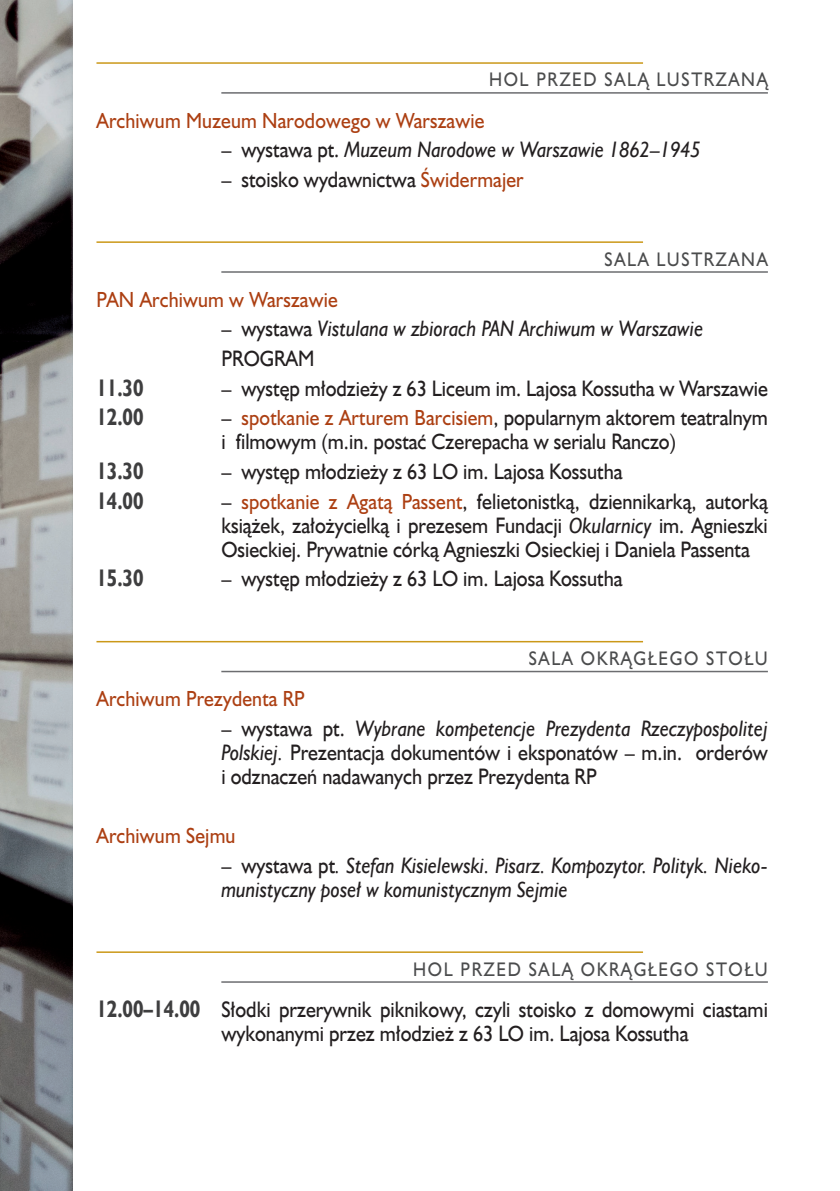
<style>
.page{position:relative;width:840px;height:1191px;background:#fff}
.page>*{position:absolute;margin:0;border:0;box-sizing:border-box;transform-origin:0 0}
.t1{font:700 24px "Humanst 521 EU";color:#3e3e3f;scale:.8 1}
.t2{font:22.4px/24px "Humanst 521 EU Normal";color:#231f20;scale:.9 1}
.t3{font:22.4px/24px "Humanst 521 EU Italic";color:#231f20;scale:.9 1}
.t4{font:20px "Humanst 521 PL";letter-spacing:.01em;color:#ac3f12;scale:.9 1}
.t5{font:18px "Humanst 521 PL";letter-spacing:.1em;color:#4b4c4d;scale:.9 1}
.s1{font-family:"Humanst 521 EU Normal"}
.s2{font-family:"Humanst 521 PL";font-size:20px;color:#ac3f12}
.s3{font-family:"Humanst 521 EU Italic"}
.s4{font-family:"Humanst 521 EU";font-weight:700;font-size:24px;color:#3e3e3f}
</style>
<div class="page">
<img style="left:0;top:0;width:72px;height:1191px">
<hr style="left:96px;top:62px;width:546px;height:2px;background:#cb9818">
<hr style="left:221px;top:92px;width:546px;height:2px;background:#6c6d70">
<hr style="left:96px;top:241px;width:546px;height:2px;background:#cb9818">
<hr style="left:221px;top:271px;width:546px;height:2px;background:#6c6d70">
<hr style="left:96px;top:641px;width:546px;height:1px;background:#cb9818">
<hr style="left:221px;top:671px;width:546px;height:1px;background:#6c6d70">
<hr style="left:96px;top:951px;width:546px;height:2px;background:#cb9818">
<hr style="left:221px;top:981px;width:546px;height:1px;background:#6c6d70">
<p class="t5" style="left:488px;top:68px;width:311px">HOL PRZED SALĄ LUSTRZANĄ</p>
<p class="t4" style="left:96px;top:106px;width:432px">Archiwum Muzeum Narodowego w Warszawie</p>
<p class="t3" style="left:221px;top:137px;width:534px"><span class="s1">– wystawa pt.</span> Muzeum Narodowe w Warszawie 1862–1945</p>
<p class="t2" style="left:221px;top:167px;width:337px">– stoisko wydawnictwa <span class="s2">Świdermajer</span></p>
<p class="t5" style="left:604px;top:247px;width:183px">SALA LUSTRZANA</p>
<p class="t4" style="left:96px;top:285px;width:269px">PAN Archiwum w Warszawie</p>
<p class="t3" style="left:221px;top:316px;width:536px"><span class="s1">– wystawa</span> Vistulana w zbiorach PAN Archiwum w Warszawie</p>
<p class="t2" style="left:221px;top:346px;width:105px">PROGRAM</p>
<p class="t1" style="left:96px;top:372px;width:60px">11.30</p>
<p class="t2" style="left:221px;top:376px;width:608px">– występ młodzieży z 63 Liceum im. Lajosa Kossutha w Warszawie</p>
<p class="t1" style="left:96px;top:402px;width:60px">12.00</p>
<p class="t2" style="left:221px;top:406px;width:608px">– <span class="s2">spotkanie z Arturem Barcisiem</span>, popularnym aktorem teatralnym i filmowym (m.in. postać Czerepacha w serialu Ranczo)</p>
<p class="t1" style="left:96px;top:456px;width:60px">13.30</p>
<p class="t2" style="left:221px;top:459px;width:447px">– występ młodzieży z 63 LO im. Lajosa Kossutha</p>
<p class="t1" style="left:96px;top:485px;width:60px">14.00</p>
<p class="t2" style="left:221px;top:489px;width:608px;text-align:justify">– <span class="s2">spotkanie z Agatą Passent</span>, felietonistką, dziennikarką, autorką książek, założycielką i prezesem Fundacji <span class="s3">Okularnicy</span> im. Agnieszki Osieckiej. Prywatnie córką Agnieszki Osieckiej i Daniela Passenta</p>
<p class="t1" style="left:96px;top:563px;width:60px">15.30</p>
<p class="t2" style="left:221px;top:567px;width:447px">– występ młodzieży z 63 LO im. Lajosa Kossutha</p>
<p class="t5" style="left:528px;top:646px;width:267px">SALA OKRĄGŁEGO STOŁU</p>
<p class="t4" style="left:96px;top:685px;width:233px">Archiwum Prezydenta RP</p>
<p class="t3" style="left:221px;top:715px;width:608px"><span class="s1">– wystawa pt.</span> Wybrane kompetencje Prezydenta Rzeczypospolitej</p>
<p class="t2" style="left:221px;top:740px;width:608px"><span class="s3">Polskiej.</span> Prezentacja dokumentów i eksponatów – m.in. orderów i odznaczeń nadawanych przez Prezydenta RP</p>
<p class="t4" style="left:96px;top:822px;width:156px">Archiwum Sejmu</p>
<p class="t3" style="left:221px;top:853px;width:608px"><span class="s1">– wystawa pt</span>. Stefan Kisielewski. Pisarz. Kompozytor. Polityk. Nieko&shy;munistyczny poseł w komunistycznym Sejmie</p>
<p class="t5" style="left:413px;top:956px;width:395px">HOL PRZED SALĄ OKRĄGŁEGO STOŁU</p>
<p class="t2" style="left:221px;top:997px;width:608px;text-indent:-125px"><span class="s4">12.00–14.00</span> Słodki przerywnik piknikowy, czyli stoisko z domowymi ciastami wykonanymi przez młodzież z 63 LO im. Lajosa Kossutha</p>
</div>
